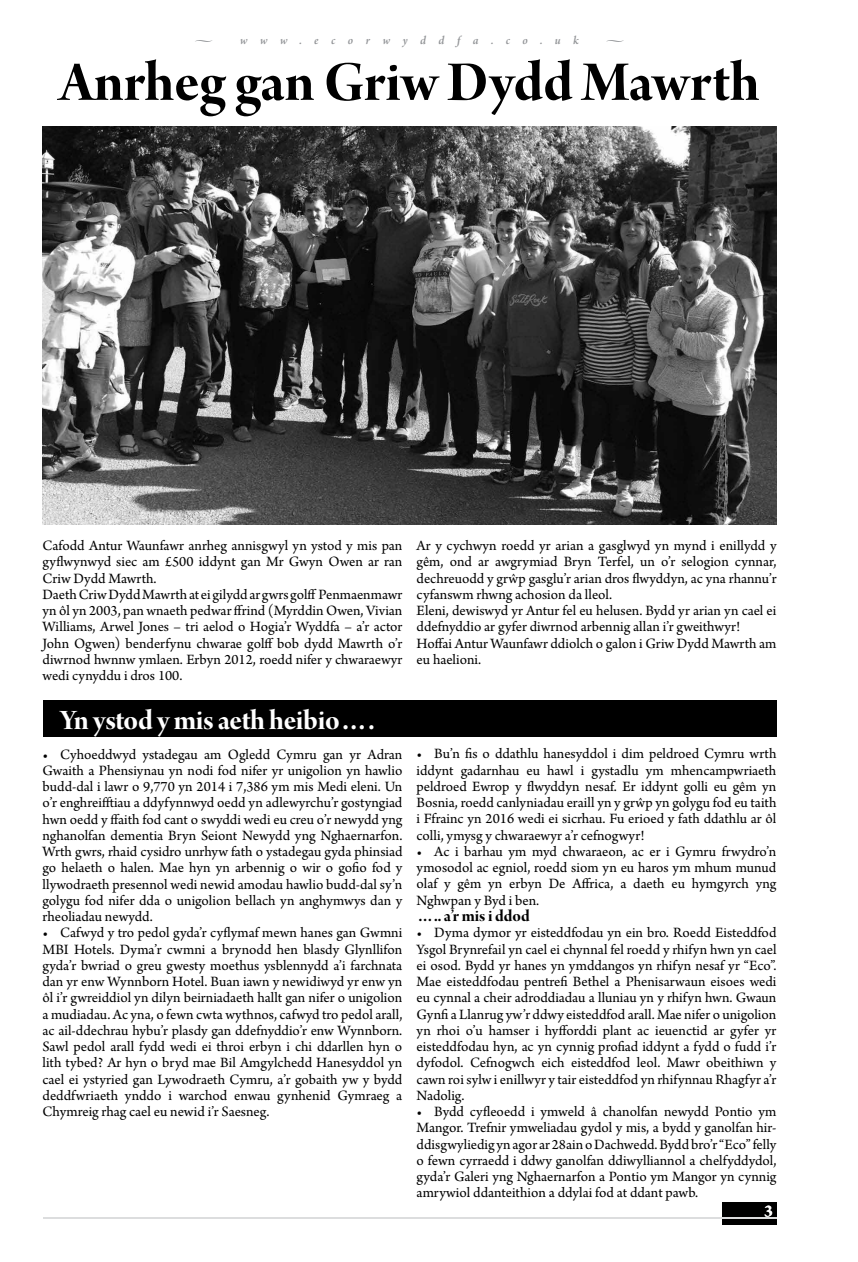
<style>
.page{position:relative;width:858px;height:1262px;background:#fff}
.page>*{position:absolute;margin:0;border:0;box-sizing:border-box;transform-origin:0 0}
.t1{font:60px "Arno Pro Bold Display";color:#000}
.t2{font:30px "Arno Pro Bold Display";letter-spacing:-.01em;color:#fff}
.t3{font:17.5px "Arno Pro Bold Display";color:#000}
.t4{font:700 17.5px "Arno Pro";color:#fff}
.t5{font:15px/16.2px "Arno Pro";color:#000;text-align:justify}
.t6{font:12.5px "Arno Pro Smbd Italic Subhead";letter-spacing:1em;color:#939598}
</style>
<div class="page">
<div style="left:722px;top:1201px;width:54px;height:23px;background:#000"></div>
<hr style="left:43px;top:1217px;width:733px;height:2px;background:#dcddde">
<div style="left:43px;top:700px;width:733px;height:37px;background:#000"></div>
<img style="left:43px;top:127px;width:733px;height:397px">
<p class="t6" style="left:195px;top:33px;width:385px">• www.ecorwyddfa.co.uk</p>
<p class="t6" style="left:606px;top:33px;width:20px">•</p>
<h1 class="t1" style="left:59px;top:49px;width:702px">Anrheg gan Griw Dydd Mawrth</h1>
<p class="t5" style="left:43px;top:538px;width:361px;text-align:left">Cafodd Antur Waunfawr anrheg annisgwyl yn ystod y mis pan gyflwynwyd siec am £500 iddynt gan Mr Gwyn Owen ar ran Criw Dydd Mawrth.<br>Daeth Criw Dydd Mawrth at ei gilydd ar gwrs golff Penmaenmawr yn ôl yn 2003, pan wnaeth pedwar ffrind (Myrddin Owen, Vivian Williams, Arwel Jones – tri aelod o Hogia’r Wyddfa – a’r actor John Ogwen) benderfynu chwarae golff bob dydd Mawrth o’r diwrnod hwnnw ymlaen. Erbyn 2012, roedd nifer y chwaraewyr wedi cynyddu i dros 100.</p>
<h2 class="t2" style="left:60px;top:703px;width:316px">Yn ystod y mis aeth heibio….</h2>
<p class="t5" style="left:43px;top:746px;width:361px">• Cyhoeddwyd ystadegau am Ogledd Cymru gan yr Adran Gwaith a Phensiynau yn nodi fod nifer yr unigolion yn hawlio budd-dal i lawr o 9,770 yn 2014 i 7,386 ym mis Medi eleni. Un o’r enghreifftiau a ddyfynnwyd oedd yn adlewyrchu’r gostyngiad hwn oedd y ffaith fod cant o swyddi wedi eu creu o’r newydd yng nghanolfan dementia Bryn Seiont Newydd yng Nghaernarfon.<br>Wrth gwrs, rhaid cysidro unrhyw fath o ystadegau gyda phinsiad go helaeth o halen. Mae hyn yn arbennig o wir o gofio fod y llywodraeth presennol wedi newid amodau hawlio budd-dal sy’n golygu fod nifer dda o unigolion bellach yn anghymwys dan y rheoliadau newydd.</p>
<p class="t5" style="left:43px;top:925px;width:361px">• Cafwyd y tro pedol gyda’r cyflymaf mewn hanes gan Gwmni MBI Hotels. Dyma’r cwmni a brynodd hen blasdy Glynllifon gyda’r bwriad o greu gwesty moethus ysblennydd a’i farchnata dan yr enw Wynnborn Hotel. Buan iawn y newidiwyd yr enw yn ôl i’r gwreiddiol yn dilyn beirniadaeth hallt gan nifer o unigolion a mudiadau. Ac yna, o fewn cwta wythnos, cafwyd tro pedol arall, ac ail-ddechrau hybu’r plasdy gan ddefnyddio’r enw Wynnborn.<br>Sawl pedol arall fydd wedi ei throi erbyn i chi ddarllen hyn o lith tybed? Ar hyn o bryd mae Bil Amgylchedd Hanesyddol yn cael ei ystyried gan Lywodraeth Cymru, a’r gobaith yw y bydd deddfwriaeth ynddo i warchod enwau gynhenid Gymraeg a Chymreig rhag cael eu newid i’r Saesneg.</p>
<p class="t5" style="left:416px;top:538px;width:361px;text-align:left">Ar y cychwyn roedd yr arian a gasglwyd yn mynd i enillydd y gêm, ond ar awgrymiad Bryn Terfel, un o’r selogion cynnar, dechreuodd y grŵp gasglu’r arian dros flwyddyn, ac yna rhannu’r cyfanswm rhwng achosion da lleol.<br>Eleni, dewiswyd yr Antur fel eu helusen. Bydd yr arian yn cael ei ddefnyddio ar gyfer diwrnod arbennig allan i’r gweithwyr!<br>Hoffai Antur Waunfawr ddiolch o galon i Griw Dydd Mawrth am eu haelioni.</p>
<p class="t5" style="left:416px;top:746px;width:361px">• Bu’n fis o ddathlu hanesyddol i dim peldroed Cymru wrth iddynt gadarnhau eu hawl i gystadlu ym mhencampwriaeth peldroed Ewrop y flwyddyn nesaf. Er iddynt golli eu gêm yn Bosnia, roedd canlyniadau eraill yn y grŵp yn golygu fod eu taith i Ffrainc yn 2016 wedi ei sicrhau. Fu erioed y fath ddathlu ar ôl colli, ymysg y chwaraewyr a’r cefnogwyr!</p>
<p class="t5" style="left:416px;top:844px;width:361px">• Ac i barhau ym myd chwaraeon, ac er i Gymru frwydro’n ymosodol ac egniol, roedd siom yn eu haros ym mhum munud olaf y gêm yn erbyn De Affrica, a daeth eu hymgyrch yng Nghwpan y Byd i ben.</p>
<p class="t3" style="left:416px;top:906px;width:115px">….. a’r mis i ddod</p>
<p class="t5" style="left:416px;top:925px;width:361px">• Dyma dymor yr eisteddfodau yn ein bro. Roedd Eisteddfod Ysgol Brynrefail yn cael ei chynnal fel roedd y rhifyn hwn yn cael ei osod. Bydd yr hanes yn ymddangos yn rhifyn nesaf yr “Eco”.<br>Mae eisteddfodau pentrefi Bethel a Phenisarwaun eisoes wedi eu cynnal a cheir adroddiadau a lluniau yn y rhifyn hwn. Gwaun Gynfi a Llanrug yw’r ddwy eisteddfod arall. Mae nifer o unigolion yn rhoi o’u hamser i hyfforddi plant ac ieuenctid ar gyfer yr eisteddfodau hyn, ac yn cynnig profiad iddynt a fydd o fudd i’r dyfodol. Cefnogwch eich eisteddfod leol. Mawr obeithiwn y cawn roi sylw i enillwyr y tair eisteddfod yn rhifynnau Rhagfyr a’r Nadolig.</p>
<p class="t5" style="left:416px;top:1104px;width:361px">• Bydd cyfleoedd i ymweld â chanolfan newydd Pontio ym Mangor. Trefnir ymweliadau gydol y mis, a bydd y ganolfan hir&shy;ddisgwyliedig yn agor ar 28ain o Dachwedd. Bydd bro’r “Eco” felly o fewn cyrraedd i ddwy ganolfan ddiwylliannol a chelfyddydol, gyda’r Galeri yng Nghaernarfon a Pontio ym Mangor yn cynnig amrywiol ddanteithion a ddylai fod at ddant pawb.</p>
<p class="t4" style="left:764px;top:1200px;width:10px">3</p>
</div>
